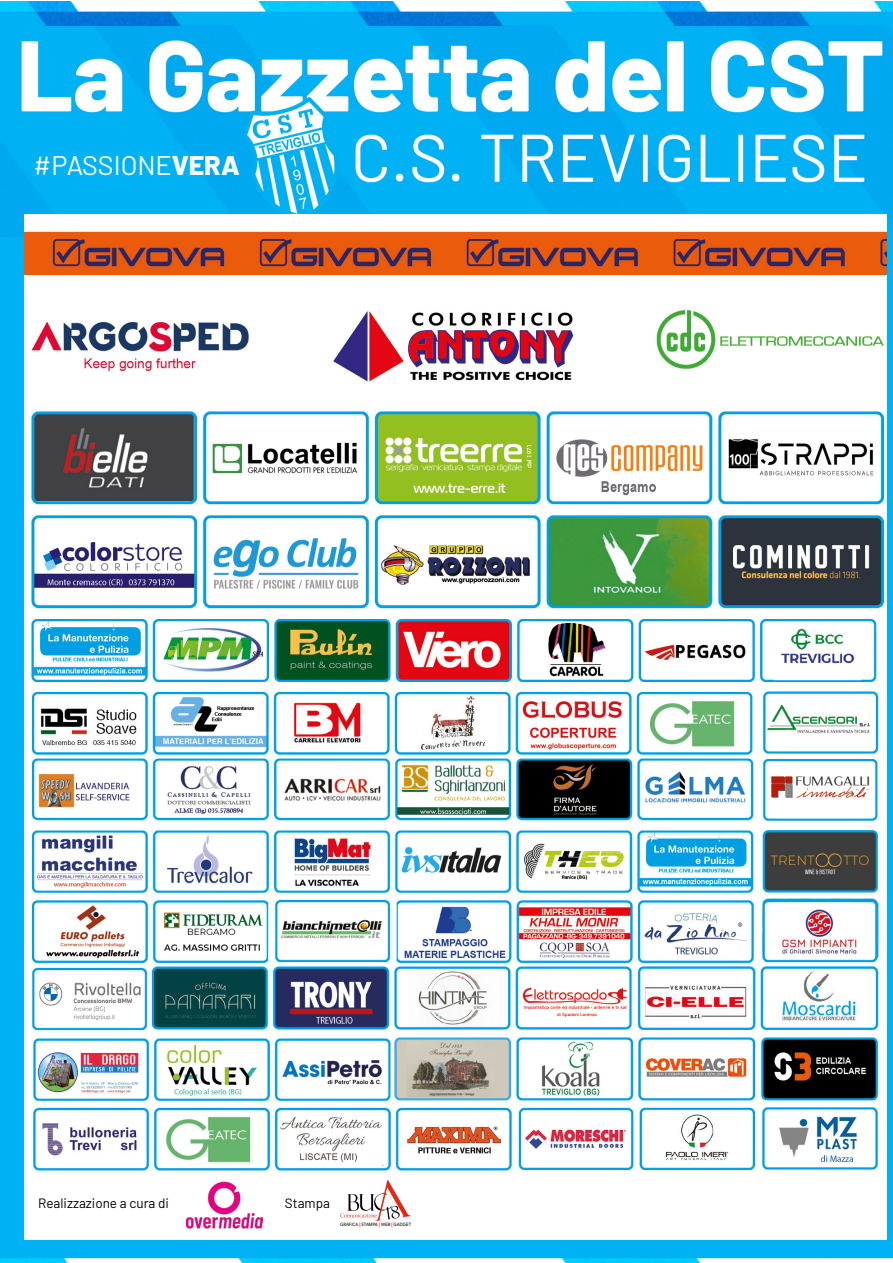
<style>
.page{position:relative;width:893px;height:1263px;background:#fff}
.page>*{position:absolute;margin:0;border:0;box-sizing:border-box;transform-origin:0 0}
.t1{font:27px "Barlow";color:#fff}
.t2{font:13.5px "Barlow";color:#000}
.t3{font:500 4.65px "Avenir";color:#000;scale:.91 1}
.s1{font-weight:800}
.s2{font-weight:900;color:#e52713}
</style>
<div class="page">
<img style="left:0;top:1px;width:893px;height:1262px">
<div style="left:24px;top:214px;width:863px;height:1025px;background:#fff"></div>
<img style="left:24px;top:231px;width:863px;height:940px">
<img style="left:187px;top:1181px;width:75px;height:48px">
<svg style="left:340px;top:1180px;width:71px;height:41px"></svg>
<h1 class="t1" style="left:34px;top:146px;width:208px">#PASSIONE<span class="s1">VERA</span></h1>
<p class="t2" style="left:38px;top:1193px;width:132px">Realizzazione a cura di</p>
<p class="t2" style="left:285px;top:1193px;width:47px">Stampa</p>
<p class="t3" style="left:340px;top:1220px;width:79px">GRAFICA <span class="s2">|</span> STAMPA <span class="s2">|</span> WEB <span class="s2">|</span> GADGET</p>
</div>
